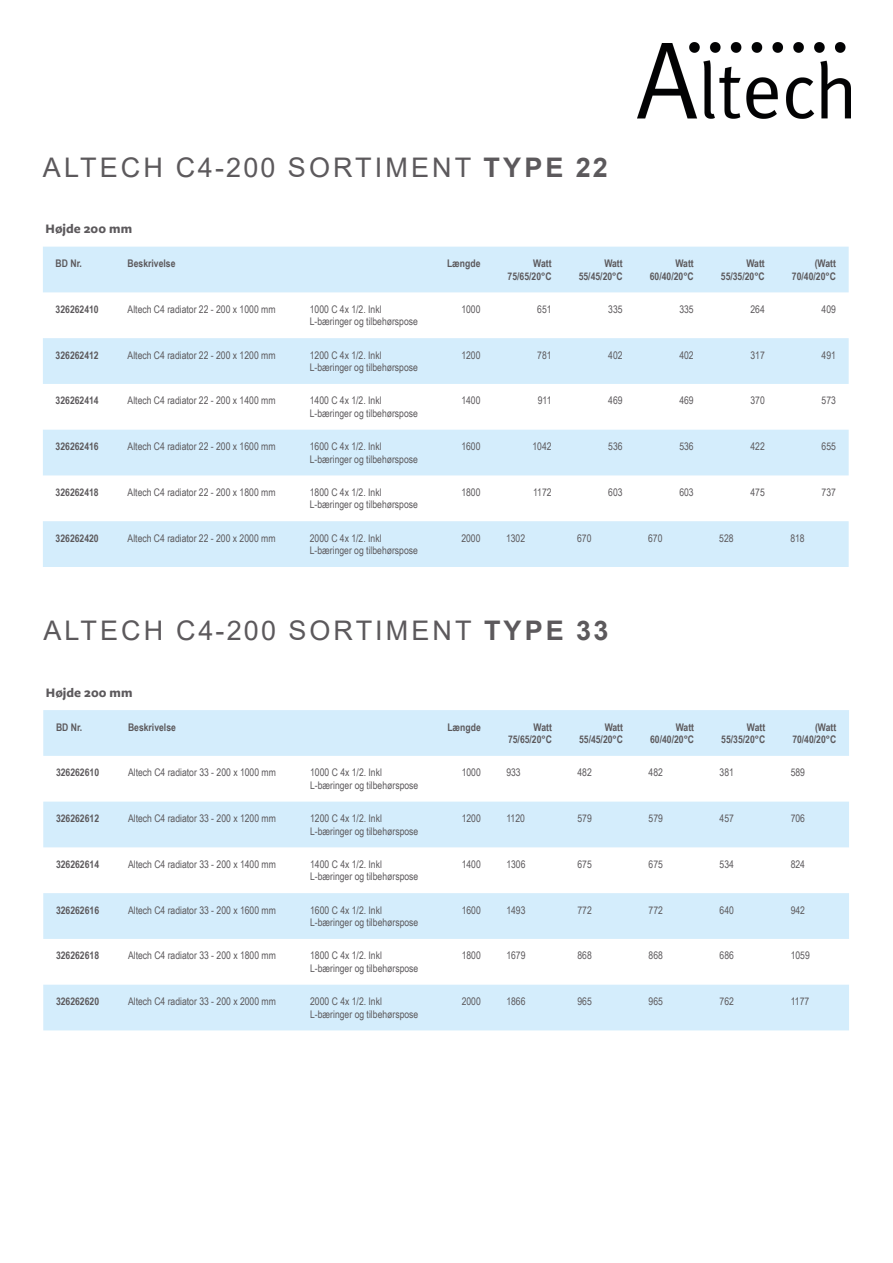
<style>
.page{position:relative;width:893px;height:1263px;background:#fff}
.page>*{position:absolute;margin:0;border:0;box-sizing:border-box;transform-origin:0 0}
.t1{font:27px "Arial";letter-spacing:.115em;color:#5c595c}
.t2{font:700 13.5px "Freight Sans Pro";color:#5c595c}
.Paragraph_Style_2{font:10.5px/12.6px "Arial Narrow";color:#5c595c}
.Paragraph_Style_2-2{font:700 10.5px/12.6px "Arial Narrow";color:#5c595c;text-align:right}
.s1{font-weight:700}
</style>
<div class="page">
<svg style="left:43px;top:247px;width:806px;height:320px;fill:#d4edfc"></svg>
<img style="left:638px;top:43px;width:212px;height:76px">
<svg style="left:43px;top:710px;width:806px;height:320px;fill:#d4edfc"></svg>
<p class="t1" style="left:43px;top:149px;width:566px">ALTECH C4-200 SORTIMENT <span class="s1">TYPE 22</span></p>
<p class="t2" style="left:46px;top:220px;width:88px">Højde 200 mm</p>
<p class="Paragraph_Style_2-2" style="left:56px;top:257px;width:28px">BD Nr.</p>
<p class="Paragraph_Style_2-2" style="left:128px;top:257px;width:49px">Beskrivelse</p>
<p class="Paragraph_Style_2-2" style="left:447px;top:257px;width:35px">Længde</p>
<p class="Paragraph_Style_2-2" style="left:508px;top:257px;width:45px">Watt<br>75/65/20°C</p>
<p class="Paragraph_Style_2-2" style="left:579px;top:257px;width:45px">Watt<br>55/45/20°C</p>
<p class="Paragraph_Style_2-2" style="left:650px;top:257px;width:45px">Watt<br>60/40/20°C</p>
<p class="Paragraph_Style_2-2" style="left:721px;top:257px;width:45px">Watt<br>55/35/20°C</p>
<p class="Paragraph_Style_2-2" style="left:792px;top:257px;width:45px">(Watt<br>70/40/20°C</p>
<p class="Paragraph_Style_2-2" style="left:56px;top:302px;width:45px">326262410</p>
<p class="Paragraph_Style_2" style="left:128px;top:302px;width:149px">Altech C4 radiator 22 - 200 x 1000 mm</p>
<p class="Paragraph_Style_2" style="left:310px;top:302px;width:110px">1000 C 4x 1/2. Inkl<br>L-bæringer og tilbehørspose</p>
<p class="Paragraph_Style_2" style="left:461px;top:302px;width:21px">1000</p>
<p class="Paragraph_Style_2" style="left:537px;top:302px;width:16px">651</p>
<p class="Paragraph_Style_2" style="left:608px;top:302px;width:16px">335</p>
<p class="Paragraph_Style_2" style="left:679px;top:302px;width:16px">335</p>
<p class="Paragraph_Style_2" style="left:750px;top:302px;width:16px">264</p>
<p class="Paragraph_Style_2" style="left:821px;top:302px;width:16px">409</p>
<p class="Paragraph_Style_2-2" style="left:56px;top:348px;width:45px">326262412</p>
<p class="Paragraph_Style_2" style="left:128px;top:348px;width:149px">Altech C4 radiator 22 - 200 x 1200 mm</p>
<p class="Paragraph_Style_2" style="left:310px;top:348px;width:110px">1200 C 4x 1/2. Inkl<br>L-bæringer og tilbehørspose</p>
<p class="Paragraph_Style_2" style="left:461px;top:348px;width:21px">1200</p>
<p class="Paragraph_Style_2" style="left:537px;top:348px;width:16px">781</p>
<p class="Paragraph_Style_2" style="left:608px;top:348px;width:16px">402</p>
<p class="Paragraph_Style_2" style="left:679px;top:348px;width:16px">402</p>
<p class="Paragraph_Style_2" style="left:750px;top:348px;width:16px">317</p>
<p class="Paragraph_Style_2" style="left:821px;top:348px;width:16px">491</p>
<p class="Paragraph_Style_2-2" style="left:56px;top:394px;width:45px">326262414</p>
<p class="Paragraph_Style_2" style="left:128px;top:394px;width:149px">Altech C4 radiator 22 - 200 x 1400 mm</p>
<p class="Paragraph_Style_2" style="left:310px;top:394px;width:110px">1400 C 4x 1/2. Inkl<br>L-bæringer og tilbehørspose</p>
<p class="Paragraph_Style_2" style="left:461px;top:394px;width:21px">1400</p>
<p class="Paragraph_Style_2" style="left:538px;top:394px;width:15px">911</p>
<p class="Paragraph_Style_2" style="left:608px;top:394px;width:16px">469</p>
<p class="Paragraph_Style_2" style="left:679px;top:394px;width:16px">469</p>
<p class="Paragraph_Style_2" style="left:750px;top:394px;width:16px">370</p>
<p class="Paragraph_Style_2" style="left:821px;top:394px;width:16px">573</p>
<p class="Paragraph_Style_2-2" style="left:56px;top:440px;width:45px">326262416</p>
<p class="Paragraph_Style_2" style="left:128px;top:440px;width:149px">Altech C4 radiator 22 - 200 x 1600 mm</p>
<p class="Paragraph_Style_2" style="left:310px;top:440px;width:110px">1600 C 4x 1/2. Inkl<br>L-bæringer og tilbehørspose</p>
<p class="Paragraph_Style_2" style="left:461px;top:440px;width:21px">1600</p>
<p class="Paragraph_Style_2" style="left:532px;top:440px;width:21px">1042</p>
<p class="Paragraph_Style_2" style="left:608px;top:440px;width:16px">536</p>
<p class="Paragraph_Style_2" style="left:679px;top:440px;width:16px">536</p>
<p class="Paragraph_Style_2" style="left:750px;top:440px;width:16px">422</p>
<p class="Paragraph_Style_2" style="left:821px;top:440px;width:16px">655</p>
<p class="Paragraph_Style_2-2" style="left:56px;top:485px;width:45px">326262418</p>
<p class="Paragraph_Style_2" style="left:128px;top:485px;width:149px">Altech C4 radiator 22 - 200 x 1800 mm</p>
<p class="Paragraph_Style_2" style="left:310px;top:485px;width:110px">1800 C 4x 1/2. Inkl<br>L-bæringer og tilbehørspose</p>
<p class="Paragraph_Style_2" style="left:461px;top:485px;width:21px">1800</p>
<p class="Paragraph_Style_2" style="left:533px;top:485px;width:20px">1172</p>
<p class="Paragraph_Style_2" style="left:608px;top:485px;width:16px">603</p>
<p class="Paragraph_Style_2" style="left:679px;top:485px;width:16px">603</p>
<p class="Paragraph_Style_2" style="left:750px;top:485px;width:16px">475</p>
<p class="Paragraph_Style_2" style="left:821px;top:485px;width:16px">737</p>
<p class="Paragraph_Style_2-2" style="left:56px;top:531px;width:45px">326262420</p>
<p class="Paragraph_Style_2" style="left:128px;top:531px;width:149px">Altech C4 radiator 22 - 200 x 2000 mm</p>
<p class="Paragraph_Style_2" style="left:310px;top:531px;width:110px">2000 C 4x 1/2. Inkl<br>L-bæringer og tilbehørspose</p>
<p class="Paragraph_Style_2" style="left:461px;top:531px;width:21px">2000</p>
<p class="Paragraph_Style_2" style="left:506px;top:531px;width:21px">1302</p>
<p class="Paragraph_Style_2" style="left:577px;top:531px;width:16px">670</p>
<p class="Paragraph_Style_2" style="left:648px;top:531px;width:16px">670</p>
<p class="Paragraph_Style_2" style="left:719px;top:531px;width:16px">528</p>
<p class="Paragraph_Style_2" style="left:790px;top:531px;width:16px">818</p>
<p class="t1" style="left:43px;top:612px;width:566px">ALTECH C4-200 SORTIMENT <span class="s1">TYPE 33</span></p>
<p class="t2" style="left:46px;top:683px;width:88px">Højde 200 mm</p>
<p class="Paragraph_Style_2-2" style="left:56px;top:720px;width:28px">BD Nr.</p>
<p class="Paragraph_Style_2-2" style="left:128px;top:720px;width:49px">Beskrivelse</p>
<p class="Paragraph_Style_2-2" style="left:447px;top:720px;width:35px">Længde</p>
<p class="Paragraph_Style_2-2" style="left:508px;top:720px;width:45px">Watt<br>75/65/20°C</p>
<p class="Paragraph_Style_2-2" style="left:579px;top:720px;width:45px">Watt<br>55/45/20°C</p>
<p class="Paragraph_Style_2-2" style="left:650px;top:720px;width:45px">Watt<br>60/40/20°C</p>
<p class="Paragraph_Style_2-2" style="left:721px;top:720px;width:45px">Watt<br>55/35/20°C</p>
<p class="Paragraph_Style_2-2" style="left:792px;top:720px;width:45px">(Watt<br>70/40/20°C</p>
<p class="Paragraph_Style_2-2" style="left:56px;top:766px;width:45px">326262610</p>
<p class="Paragraph_Style_2" style="left:128px;top:766px;width:149px">Altech C4 radiator 33 - 200 x 1000 mm</p>
<p class="Paragraph_Style_2" style="left:310px;top:766px;width:110px">1000 C 4x 1/2. Inkl<br>L-bæringer og tilbehørspose</p>
<p class="Paragraph_Style_2" style="left:462px;top:766px;width:21px">1000</p>
<p class="Paragraph_Style_2" style="left:506px;top:766px;width:16px">933</p>
<p class="Paragraph_Style_2" style="left:577px;top:766px;width:16px">482</p>
<p class="Paragraph_Style_2" style="left:649px;top:766px;width:16px">482</p>
<p class="Paragraph_Style_2" style="left:720px;top:766px;width:16px">381</p>
<p class="Paragraph_Style_2" style="left:791px;top:766px;width:16px">589</p>
<p class="Paragraph_Style_2-2" style="left:56px;top:811px;width:45px">326262612</p>
<p class="Paragraph_Style_2" style="left:128px;top:812px;width:149px">Altech C4 radiator 33 - 200 x 1200 mm</p>
<p class="Paragraph_Style_2" style="left:310px;top:812px;width:110px">1200 C 4x 1/2. Inkl<br>L-bæringer og tilbehørspose</p>
<p class="Paragraph_Style_2" style="left:462px;top:812px;width:21px">1200</p>
<p class="Paragraph_Style_2" style="left:506px;top:812px;width:20px">1120</p>
<p class="Paragraph_Style_2" style="left:577px;top:812px;width:16px">579</p>
<p class="Paragraph_Style_2" style="left:649px;top:812px;width:16px">579</p>
<p class="Paragraph_Style_2" style="left:720px;top:812px;width:16px">457</p>
<p class="Paragraph_Style_2" style="left:791px;top:812px;width:16px">706</p>
<p class="Paragraph_Style_2-2" style="left:56px;top:857px;width:45px">326262614</p>
<p class="Paragraph_Style_2" style="left:128px;top:857px;width:149px">Altech C4 radiator 33 - 200 x 1400 mm</p>
<p class="Paragraph_Style_2" style="left:310px;top:857px;width:110px">1400 C 4x 1/2. Inkl<br>L-bæringer og tilbehørspose</p>
<p class="Paragraph_Style_2" style="left:462px;top:857px;width:21px">1400</p>
<p class="Paragraph_Style_2" style="left:506px;top:857px;width:21px">1306</p>
<p class="Paragraph_Style_2" style="left:577px;top:857px;width:16px">675</p>
<p class="Paragraph_Style_2" style="left:649px;top:857px;width:16px">675</p>
<p class="Paragraph_Style_2" style="left:720px;top:857px;width:16px">534</p>
<p class="Paragraph_Style_2" style="left:791px;top:857px;width:16px">824</p>
<p class="Paragraph_Style_2-2" style="left:56px;top:903px;width:45px">326262616</p>
<p class="Paragraph_Style_2" style="left:128px;top:903px;width:149px">Altech C4 radiator 33 - 200 x 1600 mm</p>
<p class="Paragraph_Style_2" style="left:310px;top:903px;width:110px">1600 C 4x 1/2. Inkl<br>L-bæringer og tilbehørspose</p>
<p class="Paragraph_Style_2" style="left:462px;top:903px;width:21px">1600</p>
<p class="Paragraph_Style_2" style="left:506px;top:903px;width:21px">1493</p>
<p class="Paragraph_Style_2" style="left:577px;top:903px;width:16px">772</p>
<p class="Paragraph_Style_2" style="left:649px;top:903px;width:16px">772</p>
<p class="Paragraph_Style_2" style="left:720px;top:903px;width:16px">640</p>
<p class="Paragraph_Style_2" style="left:791px;top:903px;width:16px">942</p>
<p class="Paragraph_Style_2-2" style="left:56px;top:949px;width:45px">326262618</p>
<p class="Paragraph_Style_2" style="left:128px;top:949px;width:149px">Altech C4 radiator 33 - 200 x 1800 mm</p>
<p class="Paragraph_Style_2" style="left:310px;top:949px;width:110px">1800 C 4x 1/2. Inkl<br>L-bæringer og tilbehørspose</p>
<p class="Paragraph_Style_2" style="left:462px;top:949px;width:21px">1800</p>
<p class="Paragraph_Style_2" style="left:506px;top:949px;width:21px">1679</p>
<p class="Paragraph_Style_2" style="left:577px;top:949px;width:16px">868</p>
<p class="Paragraph_Style_2" style="left:649px;top:949px;width:16px">868</p>
<p class="Paragraph_Style_2" style="left:720px;top:949px;width:16px">686</p>
<p class="Paragraph_Style_2" style="left:791px;top:949px;width:21px">1059</p>
<p class="Paragraph_Style_2-2" style="left:56px;top:994px;width:45px">326262620</p>
<p class="Paragraph_Style_2" style="left:128px;top:995px;width:149px">Altech C4 radiator 33 - 200 x 2000 mm</p>
<p class="Paragraph_Style_2" style="left:310px;top:995px;width:110px">2000 C 4x 1/2. Inkl<br>L-bæringer og tilbehørspose</p>
<p class="Paragraph_Style_2" style="left:462px;top:995px;width:21px">2000</p>
<p class="Paragraph_Style_2" style="left:506px;top:995px;width:21px">1866</p>
<p class="Paragraph_Style_2" style="left:577px;top:995px;width:16px">965</p>
<p class="Paragraph_Style_2" style="left:649px;top:995px;width:16px">965</p>
<p class="Paragraph_Style_2" style="left:720px;top:995px;width:16px">762</p>
<p class="Paragraph_Style_2" style="left:791px;top:995px;width:20px">1177</p>
</div>
